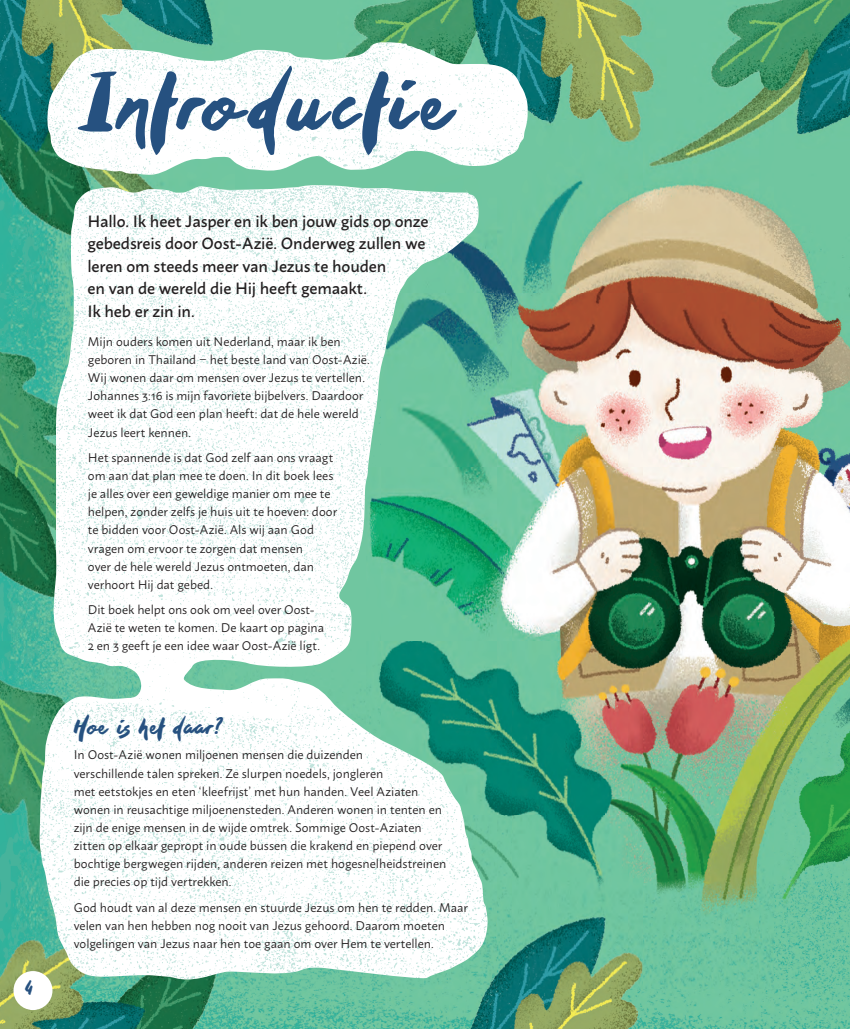
<style>
.page{position:relative;width:850px;height:1029px;background:#fff}
.page>*{position:absolute;margin:0;border:0;box-sizing:border-box;transform-origin:0 0}
.t1{font:112.5px "Wildbelle";letter-spacing:-.01em;color:#265180}
.t2{font:32.5px "Wildbelle";letter-spacing:-.075em;color:#265180}
.t3{font:25px "Wildbelle";color:#265180}
.t4{font:500 16.25px/22.5px "Macho";letter-spacing:-.01em;color:#231f20}
.t5{font:12.5px/18.1px "Macho";color:#231f20}
</style>
<div class="page">
<img style="left:0;top:0;width:850px;height:1028px">
<img style="left:0;top:0;width:31px;height:379px">
<img style="left:47px;top:41px;width:481px;height:134px">
<img style="left:39px;top:184px;width:449px;height:795px">
<div style="left:14px;top:970px;width:38px;height:39px;background:#fff;border-radius:50%"></div>
<h3 class="t3" style="left:25px;top:969px;width:9px">4</h3>
<h1 class="t1" style="left:77px;top:25px;width:381px">Introductie</h1>
<h3 class="t4" style="left:87px;top:211px;width:343px">Hallo. Ik heet Jasper en ik ben jouw gids op onze gebedsreis door Oost-Azië. Onderweg zullen we leren om steeds meer van Jezus te houden<br>en van de wereld die Hij heeft gemaakt.<br>Ik heb er zin in.</h3>
<p class="t5" style="left:88px;top:333px;width:283px">Mijn ouders komen uit Nederland, maar ik ben geboren in Thailand − het beste land van Oost-Azië.<br>Wij wonen daar om mensen over Jezus te vertellen.<br>Johannes 3:16 is mijn favoriete bijbelvers. Daardoor weet ik dat God een plan heeft: dat de hele wereld Jezus leert kennen.</p>
<p class="t5" style="left:88px;top:449px;width:251px">Het spannende is dat God zelf aan ons vraagt om aan dat plan mee te doen. In dit boek lees je alles over een geweldige manier om mee te helpen, zonder zelfs je huis uit te hoeven: door te bidden voor Oost-Azië. Als wij aan God vragen om ervoor te zorgen dat mensen<br>over de hele wereld Jezus ontmoeten, dan verhoort Hij dat gebed.</p>
<p class="t5" style="left:88px;top:601px;width:238px">Dit boek helpt ons ook om veel over Oost-<br>Azië te weten te komen. De kaart op pagina<br>2 en 3 geeft je een idee waar Oost-Azië ligt.</p>
<h2 class="t2" style="left:74px;top:703px;width:151px">Hoe is het daar?</h2>
<p class="t5" style="left:74px;top:746px;width:374px">In Oost-Azië wonen miljoenen mensen die duizenden<br>verschillende talen spreken. Ze slurpen noedels, jongleren<br>met eetstokjes en eten ‘kleefrijst’ met hun handen. Veel Aziaten wonen in reusachtige miljoenensteden. Anderen wonen in tenten en zijn de enige mensen in de wijde omtrek. Sommige Oost-Aziaten zitten op elkaar gepropt in oude bussen die krakend en piepend over bochtige bergwegen rijden, anderen reizen met hogesnelheidstreinen die precies op tijd vertrekken.</p>
<p class="t5" style="left:74px;top:898px;width:396px">God houdt van al deze mensen en stuurde Jezus om hen te redden. Maar velen van hen hebben nog nooit van Jezus gehoord. Daarom moeten volgelingen van Jezus naar hen toe gaan om over Hem te vertellen.</p>
</div>
